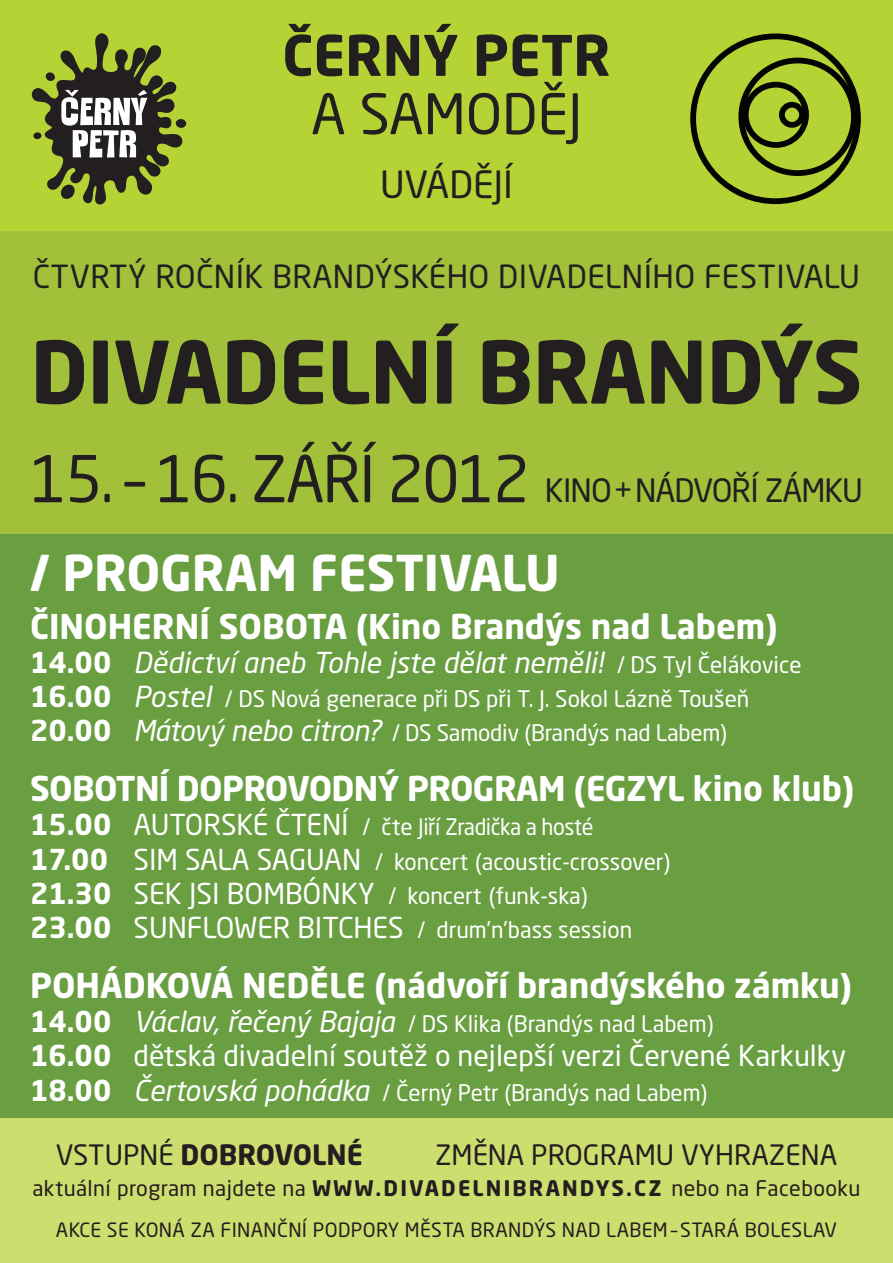
<style>
.page{position:relative;width:893px;height:1263px;background:#fff}
.page>*{position:absolute;margin:0;border:0;box-sizing:border-box;transform-origin:0 0}
.t1{font:700 84.82px "Neo Sans Pro";letter-spacing:-.01em;color:#231f20}
.t2{font:700 55.12px "Neo Sans Pro";color:#231f20}
.t3{font:55.12px "Neo Sans Pro";color:#231f20}
.t4{font:700 48.75px "Neo Sans Pro";color:#fff}
.t5{font:37.12px "Neo Sans Pro";color:#231f20}
.t6{font:700 33.75px "Neo Sans Pro";color:#fff}
.t7{font:31.8px "Neo Sans Pro";letter-spacing:-.03em;color:#231f20}
.t8{font:31.5px "Neo Sans Pro";letter-spacing:.015em;color:#231f20}
.t9{font:28.5px "Neo Sans Pro";color:#fff}
.t10{font:italic 28.5px "Neo Sans Pro";color:#fff}
.t11{font:700 28.5px "Neo Sans Pro";color:#fff}
.t12{font:27.75px "Neo Sans Pro";color:#231f20}
.t13{font:700 27.75px "Neo Sans Pro";color:#231f20}
.t14{font:22.5px/34.2px "Neo Sans Pro";color:#fff}
.t15{font:22.5px "Neo Sans Pro";letter-spacing:-.02em;color:#fff}
.t16{font:21.23px "Neo Sans Pro";letter-spacing:.02em;color:#231f20}
.t17{font:19.5px "Neo Sans Pro";letter-spacing:.02em;color:#231f20}
.s1{font-size:63.68px}
.s2{font-weight:700;font-style:normal}
.s3{font-style:normal;font-size:22.5px}
.s4{font-weight:700;font-size:28.5px}
.s5{font-style:italic;font-size:28.5px}
.s6{font-size:28.5px}
.s7{font-weight:400}
.s8{font-weight:700}
</style>
<div class="page">
<div style="left:0;top:0;width:893px;height:232px;background:#b5d334"></div>
<svg style="left:32px;top:33px;width:154px;height:172px"></svg>
<div style="left:738px;top:58px;width:119px;height:118px;border:6px solid #040503;border-radius:50%"></div>
<div style="left:690px;top:33px;width:171px;height:171px;border:6px solid #040503;border-radius:50%"></div>
<div style="left:743px;top:82px;width:66px;height:66px;border:6px solid #040503;border-radius:50%"></div>
<div style="left:779px;top:102px;width:26px;height:26px;border:6px solid #040503;border-radius:50%"></div>
<div style="left:0;top:232px;width:893px;height:303px;background:#a2c03a"></div>
<div style="left:0;top:535px;width:893px;height:584px;background:#699e41"></div>
<div style="left:0;top:1119px;width:893px;height:144px;background:#cdde6e"></div>
<h2 class="t2" style="left:282px;top:20px;width:330px">ČERNÝ PETR</h2>
<h2 class="t3" style="left:311px;top:80px;width:273px">A SAMODĚJ</h2>
<h3 class="t5" style="left:380px;top:161px;width:135px">UVÁDĚJÍ</h3>
<h3 class="t8" style="left:33px;top:257px;width:829px">čtvrtý ROČNÍK BRANDÝSKÉHO DIVADELNÍHO FESTIVALU</h3>
<h1 class="t1" style="left:30px;top:318px;width:834px">DIVADELNÍ BRANDÝS</h1>
<h3 class="t7" style="left:30px;top:471px;width:834px"><span class="s1">15. – 16. ZÁŘÍ 2012</span> KINO+NÁDVOŘÍ ZÁMKU</h3>
<h3 class="t4" style="left:30px;top:542px;width:65px">/ pro</h3>
<h3 class="t4" style="left:160px;top:542px;width:206px">gram festival</h3>
<h3 class="t4" style="left:525px;top:542px;width:36px">u</h3>
<h3 class="t6" style="left:30px;top:604px;width:749px">ČINOHERNÍ SOBOTA (Kino Brandýs nad Labem)</h3>
<p class="t10" style="left:30px;top:645px;width:773px"><span class="s2">14.00</span> Dědictví aneb Tohle jste dělat neměli! <span class="s3">/ DS Tyl Čelákovice</span></p>
<p class="t14" style="left:30px;top:681px;width:721px"><span class="s4">16.00</span> <span class="s5">Postel</span> / DS Nová generace při DS při T. J. Sokol Lázně Toušeň<br><span class="s4">20.00</span> <span class="s5">Mátový nebo citron?</span> / DS Samodiv (Brandýs nad Labem)</p>
<h3 class="t6" style="left:30px;top:767px;width:21px">sobotní</h3>
<h3 class="t6" style="left:177px;top:767px;width:23px">doprovodný</h3>
<h3 class="t6" style="left:407px;top:767px;width:22px">pro</h3>
<h3 class="t6" style="left:473px;top:767px;width:383px">gram (EGZYL kino klub)</h3>
<p class="t15" style="left:30px;top:813px;width:565px"><span class="s4">15.00</span> <span class="s6">AUTORSKÉ ČTENÍ</span> / čte Jiří Zradička a hosté</p>
<p class="t11" style="left:30px;top:841px;width:119px">17.00 <span class="s7">sim</span></p>
<p class="t9" style="left:185px;top:842px;width:17px">sala</p>
<p class="t9" style="left:257px;top:842px;width:18px">saguan</p>
<p class="t14" style="left:375px;top:844px;width:297px">/ koncert (acoustic-crossover)</p>
<p class="t11" style="left:30px;top:875px;width:120px">21.30 <span class="s7">sek</span></p>
<p class="t9" style="left:189px;top:876px;width:57px">jsi bomb</p>
<p class="t9" style="left:303px;top:876px;width:37px">ónky</p>
<p class="t14" style="left:388px;top:878px;width:201px">/ koncert (funk-ska)</p>
<p class="t9" style="left:30px;top:910px;width:137px"><span class="s8">23.00</span> Sunflo</p>
<p class="t9" style="left:234px;top:910px;width:121px">wer Bitches</p>
<p class="t14" style="left:417px;top:912px;width:216px">/ drum’n’bass session</p>
<h3 class="t6" style="left:30px;top:964px;width:823px">POHÁDKOVÁ NEDĚLE (nádvoří brandýského zámku)</h3>
<p class="t14" style="left:30px;top:1006px;width:685px"><span class="s4">14.00</span> <span class="s5">Václav, řečený Bajaja</span> / DS Klika (Brandýs nad Labem)</p>
<p class="t9" style="left:30px;top:1038px;width:818px"><span class="s8">16.00</span> dětská divadelní soutěž o nejlepší verzi Červené Karkulky</p>
<p class="t14" style="left:30px;top:1075px;width:679px"><span class="s4">18.00</span> <span class="s5">Čertovská pohádka</span> / Černý Petr (Brandýs nad Labem)</p>
<p class="t13" style="left:56px;top:1137px;width:309px"><span class="s7">VSTUPNÉ</span> DOBROVOLNÉ</p>
<p class="t12" style="left:435px;top:1138px;width:404px">ZMĚNA PROGRAMU VYHRAZENA</p>
<p class="t16" style="left:32px;top:1175px;width:830px">aktuální program najdete na <span class="s8">WWW.DIVADELNIBRANDYS.CZ</span> nebo na Facebooku</p>
<p class="t17" style="left:56px;top:1218px;width:783px">AKCE SE KONÁ ZA FINANČNÍ PODPORY MĚSTA BRANDÝS NAD LABEM – STARÁ BOLESLAV</p>
</div>
